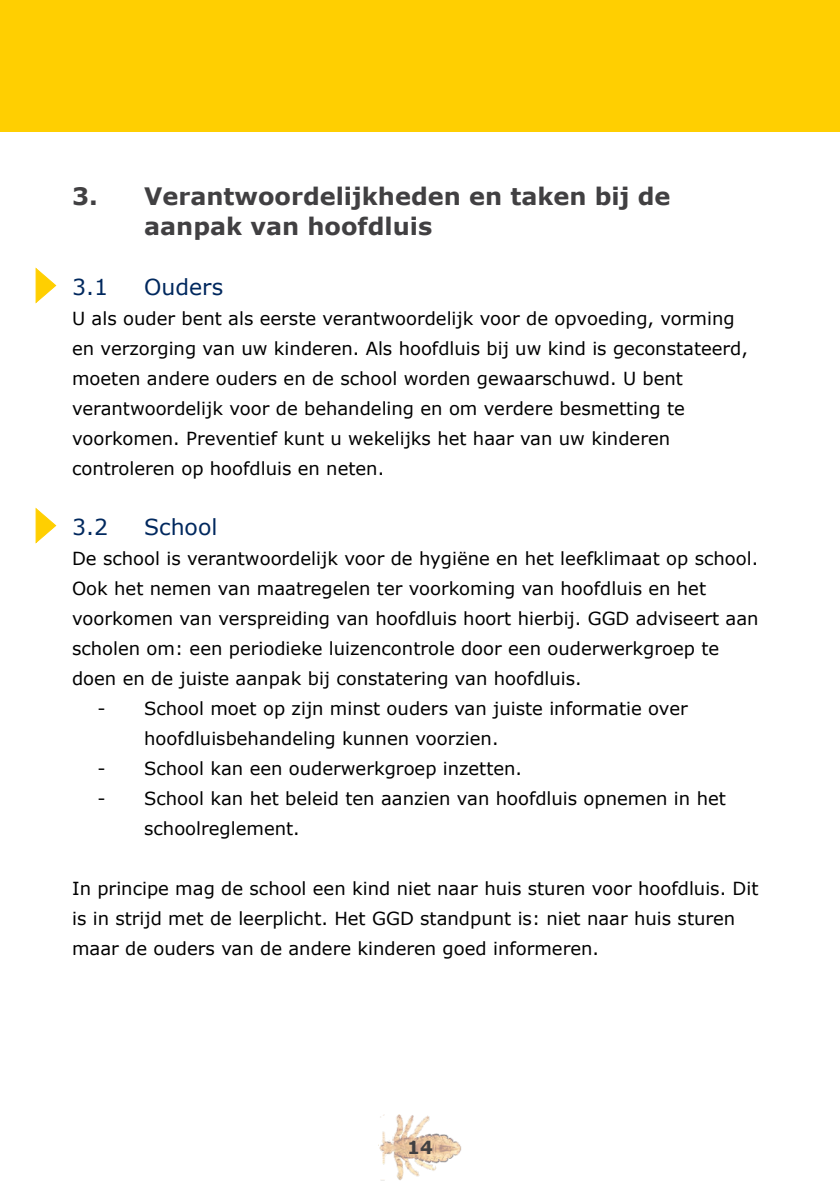
<style>
.page{position:relative;width:840px;height:1191px;background:#fff}
.page>*{position:absolute;margin:0;border:0;box-sizing:border-box;transform-origin:0 0}
.t1{font:700 24px/30px "Verdana";color:#414042}
.t2{font:22px "Verdana";color:#00285e}
.t3{font:18px/30px "Verdana";color:#000}
.t4{font:700 18px "Verdana";color:#414042}
</style>
<div class="page">
<img style="left:378px;top:1114px;width:83px;height:66px">
<div style="left:0;top:0;width:839px;height:132px;background:#ffcf01"></div>
<hr style="left:839px;top:0;width:1px;height:132px;background:#ffcf01">
<svg style="left:35px;top:268px;width:22px;height:36px"></svg>
<svg style="left:35px;top:508px;width:22px;height:36px"></svg>
<h1 class="t1" style="left:144px;top:181px;width:527px;text-indent:-72px">3. Verantwoordelijkheden en taken bij de aanpak van hoofdluis</h1>
<p class="t2" style="left:72px;top:272px;width:37px">3.1</p>
<p class="t2" style="left:144px;top:272px;width:80px">Ouders</p>
<p class="t3" style="left:72px;top:303px;width:677px">U als ouder bent als eerste verantwoordelijk voor de opvoeding, vorming en verzorging van uw kinderen. Als hoofdluis bij uw kind is geconstateerd, moeten andere ouders en de school worden gewaarschuwd. U bent verantwoordelijk voor de behandeling en om verdere besmetting te voorkomen. Preventief kunt u wekelijks het haar van uw kinderen controleren op hoofdluis en neten.</p>
<p class="t2" style="left:72px;top:512px;width:37px">3.2</p>
<p class="t2" style="left:144px;top:512px;width:75px">School</p>
<p class="t3" style="left:72px;top:543px;width:687px">De school is verantwoordelijk voor de hygiëne en het leefklimaat op school.<br>Ook het nemen van maatregelen ter voorkoming van hoofdluis en het voorkomen van verspreiding van hoofdluis hoort hierbij. GGD adviseert aan scholen om: een periodieke luizencontrole door een ouderwerkgroep te doen en de juiste aanpak bij constatering van hoofdluis.</p>
<p class="t3" style="left:144px;top:693px;width:545px;text-indent:-47px">- School moet op zijn minst ouders van juiste informatie over hoofdluisbehandeling kunnen voorzien.</p>
<p class="t3" style="left:97px;top:753px;width:426px">- School kan een ouderwerkgroep inzetten.</p>
<p class="t3" style="left:144px;top:783px;width:583px;text-indent:-47px">- School kan het beleid ten aanzien van hoofdluis opnemen in het schoolreglement.</p>
<p class="t3" style="left:72px;top:873px;width:687px">In principe mag de school een kind niet naar huis sturen voor hoofdluis. Dit is in strijd met de leerplicht. Het GGD standpunt is: niet naar huis sturen maar de ouders van de andere kinderen goed informeren.</p>
<p class="t4" style="left:407px;top:1134px;width:27px">14</p>
</div>
